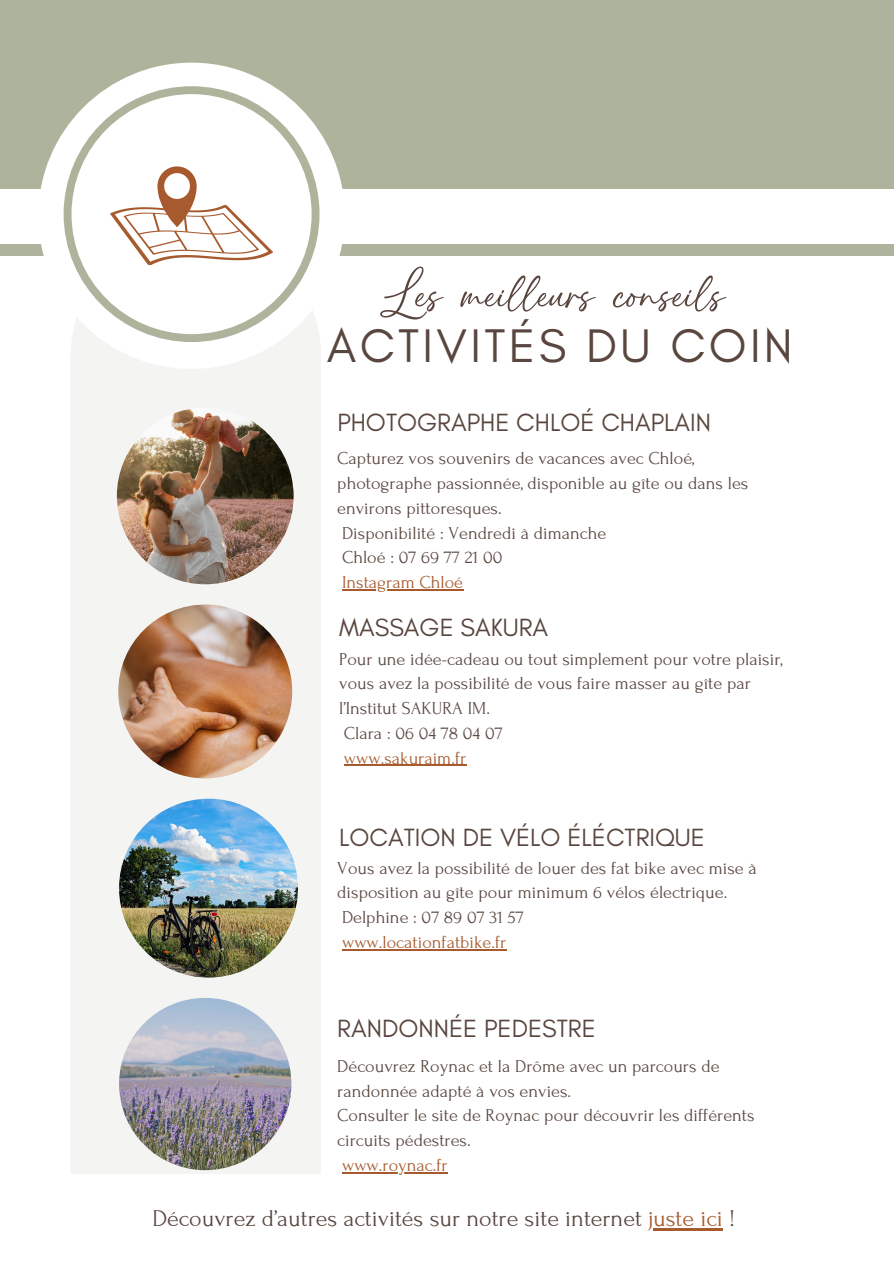
<style>
.page{position:relative;width:894px;height:1264px;background:#fff}
.page>*{position:absolute;margin:0;border:0;box-sizing:border-box;transform-origin:0 0}
.t1{font:67.5px "Best Moment";color:#59463f}
.t2{font:48px "Glacial Indifference";letter-spacing:.07em;color:#59463f}
.t3{font:25.35px "Glacial Indifference";color:#59463f}
.t4{font:24px "Forum";color:#59463f}
.t5{font:18.15px/24.8px "Forum";color:#59463f}
.t6{font:18.15px "Forum";color:#a65a2e}
.s1{color:#a65a2e}
</style>
<div class="page">
<div style="left:71px;top:338px;width:250px;height:835px;background:#f4f5f2"></div>
<div style="left:0;top:244px;width:893px;height:11px;background:#aeb39c"></div>
<div style="left:0;top:0;width:893px;height:189px;background:#aeb39c"></div>
<div style="left:38px;top:63px;width:306px;height:306px;background:#fff;border-radius:50%"></div>
<svg style="left:64px;top:86px;width:255px;height:256px"></svg>
<svg style="left:110px;top:166px;width:163px;height:99px"></svg>
<img style="left:117px;top:407px;width:176px;height:177px;border-radius:50%">
<img style="left:118px;top:604px;width:174px;height:174px;border-radius:50%">
<img style="left:119px;top:997px;width:172px;height:173px;border-radius:50%">
<img style="left:119px;top:798px;width:179px;height:179px;border-radius:50%">
<hr style="left:342px;top:589px;width:121px;height:1px;background:#a65a2e">
<hr style="left:344px;top:764px;width:122px;height:2px;background:#a65a2e">
<hr style="left:342px;top:949px;width:164px;height:1px;background:#a65a2e">
<hr style="left:342px;top:1171px;width:105px;height:2px;background:#a65a2e">
<hr style="left:648px;top:1228px;width:74px;height:2px;background:#a65a2e">
<p class="t1" style="left:379px;top:258px;width:347px">Les meilleurs conseils</p>
<p class="t2" style="left:326px;top:316px;width:467px">ACTIVITÉS DU COIN</p>
<h3 class="t3" style="left:337px;top:407px;width:375px">PHOTOGRAPHE CHLOÉ CHAPLAIN</h3>
<p class="t5" style="left:337px;top:446px;width:412px">Capturez vos souvenirs de vacances avec Chloé, photographe passionnée, disponible au gîte ou dans les environs pittoresques.</p>
<h1 class="t5" style="left:342px;top:521px;width:266px">Disponibilité : Vendredi à dimanche</h1>
<h2 class="t5" style="left:342px;top:545px;width:162px">Chloé : 07 69 77 21 00</h2>
<p class="t6" style="left:342px;top:572px;width:122px">Instagram Chloé</p>
<p class="t3" style="left:339px;top:612px;width:210px">MASSAGE SAKURA</p>
<p class="t5" style="left:339px;top:646px;width:445px">Pour une idée-cadeau ou tout simplement pour votre plaisir, vous avez la possibilité de vous faire masser au gîte par l’Institut SAKURA IM.</p>
<p class="t5" style="left:344px;top:721px;width:160px">Clara : 06 04 78 04 07</p>
<p class="t6" style="left:344px;top:748px;width:124px">www.sakuraim.fr</p>
<p class="t3" style="left:339px;top:821px;width:367px">LOCATION DE VÉLO ÉLÉCTRIQUE</p>
<h3 class="t5" style="left:337px;top:855px;width:421px">Vous avez la possibilité de louer des fat bike avec mise à disposition au gîte pour minimum 6 vélos électrique.</h3>
<p class="t5" style="left:342px;top:905px;width:183px">Delphine : 07 89 07 31 57</p>
<p class="t6" style="left:342px;top:932px;width:166px">www.locationfatbike.fr</p>
<p class="t3" style="left:337px;top:1013px;width:260px">RANDONNÉE PEDESTRE</p>
<p class="t5" style="left:337px;top:1053px;width:383px">Découvrez Roynac et la Drôme avec un parcours de randonnée adapté à vos envies.</p>
<h3 class="t5" style="left:337px;top:1103px;width:418px">Consulter le site de Roynac pour découvrir les différents circuits pédestres.</h3>
<p class="t6" style="left:342px;top:1155px;width:107px">www.roynac.fr</p>
<h4 class="t4" style="left:152px;top:1205px;width:584px">Découvrez d’autres activités sur notre site internet <span class="s1">juste ici</span> !</h4>
</div>
